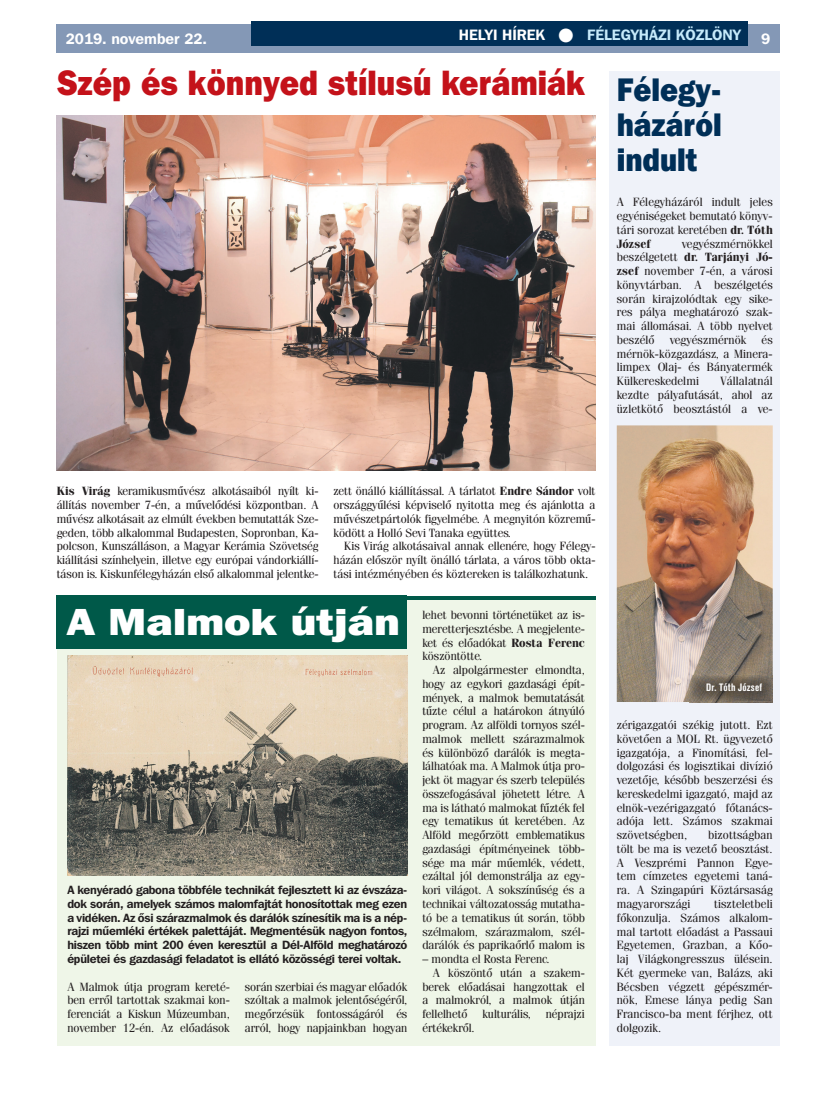
<style>
.page{position:relative;width:833px;height:1099px;background:#fff}
.page>*{position:absolute;margin:0;border:0;box-sizing:border-box;transform-origin:0 0}
.t1{font:37.5px "Franklin Gothic Hv PFL";color:#fff;scale:1.17 1}
.t2{font:35px "Franklin Gothic Hv PFL";color:#c4121a;scale:.9 1}
.t3{font:32.5px/35px "Franklin Gothic Hv PFL";color:#002f57;text-align:justify;scale:.9 1}
.t4{font:700 15px "Franklin Gothic PFL";color:#c6eafa}
.t5{font:700 15px "Franklin Gothic PFL";color:#fff}
.t6{font:11.88px/13.8px "Fenice PFL";color:#231f20;text-align:justify}
.t7{font:700 11.88px/13.8px "Franklin Gothic PFL";letter-spacing:-.02em;color:#231f20;text-align:justify}
.t8{font:700 10.62px "Akzidenz Grotesk Cn PFL";color:#fff}
.s1{color:#fff}
.s2{font-weight:700}
</style>
<div class="page">
<div style="left:57px;top:25px;width:723px;height:28px;background:#8498b6"></div>
<div style="left:252px;top:21px;width:496px;height:25px;background:#002f57"></div>
<img style="left:56px;top:115px;width:539px;height:355px">
<div style="left:609px;top:71px;width:171px;height:974px;background:#eff2f9"></div>
<img style="left:617px;top:425px;width:155px;height:277px">
<div style="left:57px;top:598px;width:538px;height:447px;background:#eff6e8"></div>
<img style="left:67px;top:655px;width:340px;height:220px">
<div style="left:56px;top:595px;width:351px;height:53px;background:#005949"></div>
<hr style="left:56px;top:596px;width:539px;height:4px;background:#005949">
<img style="left:689px;top:675px;width:83px;height:27px">
<p class="t5" style="left:66px;top:29px;width:143px">2019. november 22.</p>
<p class="t4" style="left:459px;top:25px;width:283px"><span class="s1">HELYI HÍREK</span> <span class="s1">●</span> FÉLEGYHÁZI KÖZLÖNY</p>
<p class="t5" style="left:761px;top:29px;width:11px">9</p>
<h2 class="t2" style="left:57px;top:60px;width:589px">Szép és könnyed stílusú kerámiák</h2>
<h3 class="t3" style="left:617px;top:71px;width:118px">Félegy&shy;házáról indult</h3>
<p class="t6" style="left:617px;top:195px;width:157px">A Félegyházáról indult jeles egyéniségeket bemutató könyv&shy;tári sorozat keretében <span class="s2">dr. Tóth József</span></p>
<p class="t6" style="left:617px;top:236px;width:157px;text-indent:65px">vegyészmérnökkel beszélgetett <span class="s2">dr. Tarjányi Jó&shy;zsef</span> november 7-én, a városi könyvtárban. A beszélgetés során kirajzolódtak egy sike&shy;res pálya meghatározó szak&shy;mai állomásai. A több nyelvet beszélő</p>
<p class="t6" style="left:617px;top:333px;width:157px;text-indent:145px">és mérnök-közgazdász, a Minera&shy;limpex Olaj- és Bányatermék Külkereskedelmi</p>
<p class="t6" style="left:669px;top:333px;width:78px">vegyészmérnök</p>
<p class="t6" style="left:617px;top:374px;width:157px;text-indent:104px">Vállalatnál kezdte pályafutását, ahol az üzletkötő beosztástól a ve-</p>
<p class="t6" style="left:57px;top:484px;width:263px"><span class="s2">Kis Virág</span> keramikusművész alkotásaiból nyílt ki&shy;állítás november 7-én, a művelődési központban. A művész alkotásait az elmúlt években bemutatták Sze&shy;geden, több alkalommal Budapesten, Sopronban, Ka&shy;polcson, Kunszálláson, a Magyar Kerámia Szövetség kiállítási színhelyein, illetve egy európai vándorkiállí&shy;táson is. Kiskunfélegyházán első alkalommal jelentke-</p>
<p class="t6" style="left:333px;top:484px;width:263px">zett önálló kiállítással. A tárlatot <span class="s2">Endre Sándor</span> volt országgyűlési képviselő nyitotta meg és ajánlotta a művészetpártolók figyelmébe. A megnyitón közremű&shy;ködött a Holló Sevi Tanaka együttes.</p>
<p class="t6" style="left:333px;top:539px;width:263px;text-indent:11px">Kis Virág alkotásaival annak ellenére, hogy Félegy&shy;házán először nyílt önálló tárlata, a város több okta&shy;tási intézményében és köztereken is találkozhatunk.</p>
<h1 class="t1" style="left:67px;top:598px;width:286px">A Malmok útján</h1>
<p class="t7" style="left:67px;top:882px;width:341px">A kenyéradó gabona többféle technikát fejlesztett ki az évszáza&shy;dok során, amelyek számos malomfajtát honosítottak meg ezen a vidéken. Az ősi szárazmalmok és darálók színesítik ma is a nép&shy;rajzi műemléki értékek palettáját. Megmentésük nagyon fontos, hiszen több mint 200 éven keresztül a Dél-Alföld meghatározó épületei és gazdasági feladatot is ellátó közösségi terei voltak.</p>
<p class="t6" style="left:67px;top:979px;width:164px">A Malmok útja program kereté&shy;ben erről tartottak szakmai kon&shy;ferenciát a Kiskun Múzeumban, november 12-én. Az előadások</p>
<p class="t6" style="left:245px;top:979px;width:164px">során szerbiai és magyar előadók szóltak a malmok jelentőségéről, megőrzésük fontosságáról és arról, hogy napjainkban hogyan</p>
<p class="t6" style="left:422px;top:608px;width:164px">lehet bevonni történetüket az is&shy;meretterjesztésbe. A megjelente&shy;ket és előadókat <span class="s2">Rosta Ferenc </span>köszöntötte.</p>
<p class="t6" style="left:422px;top:663px;width:164px;text-indent:11px">Az alpolgármester elmondta, hogy az egykori gazdasági épít&shy;mények, a malmok bemutatását tűzte célul a határokon átnyúló program. Az alföldi tornyos szél&shy;malmok mellett szárazmalmok és különböző darálók is megta&shy;lálhatóak ma. A Malmok útja pro&shy;jekt öt magyar és szerb település összefogásával jöhetett létre. A ma is látható malmokat fűzték fel egy tematikus út keretében. Az Alföld megőrzött emblematikus gazdasági építményeinek több&shy;sége ma már műemlék, védett, ezáltal jól demonstrálja az egy&shy;kori világot. A sokszínűség és a technikai változatosság mutatha&shy;tó be a tematikus út során, több szélmalom, szárazmalom, szél&shy;darálók és paprikaőrlő malom is</p>
<p class="t6" style="left:422px;top:951px;width:129px">– mondta el Rosta Ferenc.</p>
<p class="t6" style="left:433px;top:965px;width:153px">A köszöntő után a szakem-</p>
<p class="t6" style="left:422px;top:979px;width:164px">berek előadásai hangzottak el</p>
<p class="t6" style="left:422px;top:993px;width:164px">a malmokról, a malmok útján</p>
<p class="t6" style="left:422px;top:1006px;width:164px">fellelhető kulturális, néprajzi</p>
<p class="t6" style="left:422px;top:1020px;width:54px">értékekről.</p>
<p class="t8" style="left:706px;top:681px;width:58px">Dr. Tóth József</p>
<p class="t6" style="left:617px;top:718px;width:157px">zérigazgatói székig jutott. Ezt követően a MOL Rt. ügyvezető igazgatója, a Finomítási, fel&shy;dolgozási és logisztikai divízió vezetője, később beszerzési és kereskedelmi igazgató, majd az elnök-vezérigazgató főtanács&shy;adója lett. Számos szakmai szövetségben,</p>
<p class="t6" style="left:617px;top:828px;width:157px;text-indent:91px">bizottságban tölt be ma is vezető beosztást.<br>A Veszprémi Pannon Egye&shy;tem címzetes egyetemi taná&shy;ra. A Szingapúri Köztársaság magyarországi</p>
<p class="t6" style="left:617px;top:896px;width:157px;text-indent:97px">tiszteletbeli főkonzulja. Számos alkalom&shy;mal tartott előadást a Passaui Egyetemen, Grazban, a Kőo&shy;laj Világkongresszus ülésein.<br>Két gyermeke van, Balázs, aki Bécsben végzett gépészmér&shy;nök, Emese lánya pedig San Francisco-ba ment férjhez, ott dolgozik.</p>
</div>
